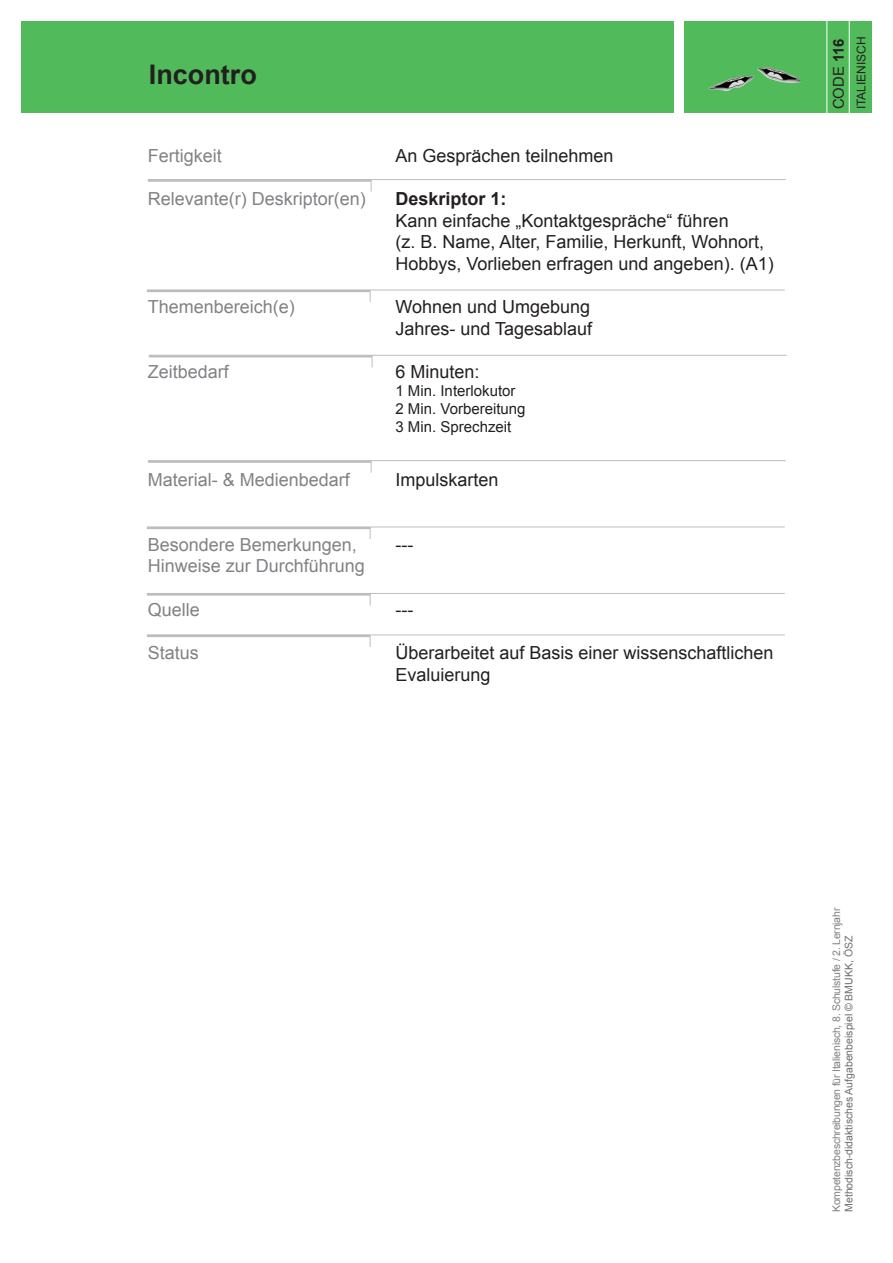
<style>
.page{position:relative;width:893px;height:1263px;background:#fff}
.page>*{position:absolute;margin:0;border:0;box-sizing:border-box;transform-origin:0 0}
.t1{font:700 27px "Arial";color:#231f20}
.t2{font:18px/21.6px "Arial";color:#231f20}
.t3{font:18px/21.6px "Arial";color:#808285}
.t4{font:700 18px "Arial";color:#231f20}
.t5{font:15px/18px "Arial";color:#231f20}
.t6{font:14.85px "Arial";color:#231f20}
.t7{font:12px "Arial";color:#231f20}
.t8{font:10.5px "Arial";letter-spacing:-.02em;color:#808285}
.t9{font:10.5px "Arial";color:#6c6d70}
.s1{font-weight:700}
</style>
<div class="page">
<div style="left:685px;top:21px;width:187px;height:92px;background:#51ba5b"></div>
<div style="left:21px;top:21px;width:652px;height:92px;background:#51ba5b"></div>
<hr style="left:849px;top:20px;width:1px;height:127px;background:#fff">
<hr style="left:826px;top:20px;width:1px;height:127px;background:#fff">
<img style="left:757px;top:67px;width:18px;height:13px">
<hr style="left:148px;top:460px;width:638px;height:1px;background:#bcbdc0">
<hr style="left:148px;top:461px;width:223px;height:2px;background:#bcbdc0">
<svg style="left:371px;top:461px;width:1px;height:12px"></svg>
<hr style="left:148px;top:179px;width:638px;height:1px;background:#bcbdc0">
<hr style="left:148px;top:179px;width:223px;height:3px;background:#bcbdc0">
<svg style="left:371px;top:180px;width:1px;height:12px"></svg>
<hr style="left:147px;top:290px;width:638px;height:1px;background:#bcbdc0">
<hr style="left:147px;top:290px;width:223px;height:2px;background:#bcbdc0">
<svg style="left:370px;top:290px;width:1px;height:12px"></svg>
<hr style="left:147px;top:527px;width:638px;height:1px;background:#bcbdc0">
<hr style="left:147px;top:527px;width:223px;height:2px;background:#bcbdc0">
<svg style="left:370px;top:527px;width:1px;height:12px"></svg>
<hr style="left:147px;top:593px;width:638px;height:1px;background:#bcbdc0">
<hr style="left:147px;top:593px;width:223px;height:3px;background:#bcbdc0">
<hr style="left:147px;top:634px;width:638px;height:1px;background:#bcbdc0">
<hr style="left:147px;top:635px;width:223px;height:2px;background:#bcbdc0">
<svg style="left:370px;top:635px;width:1px;height:12px"></svg>
<hr style="left:149px;top:355px;width:638px;height:1px;background:#bcbdc0">
<hr style="left:149px;top:355px;width:223px;height:2px;background:#bcbdc0">
<h1 class="t1" style="left:149px;top:56px;width:109px">Incontro</h1>
<p class="t3" style="left:148px;top:145px;width:76px">Fertigkeit</p>
<p class="t3" style="left:148px;top:188px;width:220px">Relevante(r) Deskriptor(en)</p>
<p class="t3" style="left:148px;top:296px;width:149px">Themenbereich(e)</p>
<p class="t3" style="left:148px;top:361px;width:83px">Zeitbedarf</p>
<p class="t3" style="left:148px;top:469px;width:204px">Material- &amp; Medienbedarf</p>
<p class="t3" style="left:148px;top:534px;width:219px">Besondere Bemerkungen,<br>Hinweise zur Durchführung</p>
<p class="t3" style="left:148px;top:599px;width:54px">Quelle</p>
<p class="t3" style="left:148px;top:642px;width:53px">Status</p>
<p class="t2" style="left:395px;top:145px;width:220px">An Gesprächen teilnehmen</p>
<p class="t4" style="left:395px;top:187px;width:113px">Deskriptor 1:</p>
<p class="t2" style="left:395px;top:210px;width:380px">Kann einfache „Kontaktgespräche“ führen<br>(z. B. Name, Alter, Familie, Herkunft, Wohnort,<br>Hobbys, Vorlieben erfragen und angeben). (A1)</p>
<p class="t2" style="left:395px;top:296px;width:198px">Wohnen und Umgebung<br>Jahres- und Tagesablauf</p>
<p class="t2" style="left:395px;top:361px;width:86px">6 Minuten:</p>
<p class="t5" style="left:395px;top:382px;width:132px">1 Min. Interlokutor<br>2 Min. Vorbereitung<br>3 Min. Sprechzeit</p>
<p class="t2" style="left:395px;top:469px;width:105px">Impulskarten</p>
<p class="t2" style="left:395px;top:534px;width:19px">---</p>
<p class="t2" style="left:395px;top:599px;width:19px">---</p>
<p class="t2" style="left:395px;top:642px;width:380px">Überarbeitet auf Basis einer wissenschaftlichen<br>Evaluierung</p>
<p class="t6" style="left:829px;top:109px;width:72px;rotate:-90deg">CODE <span class="s1">116</span></p>
<p class="t7" style="left:853px;top:109px;width:75px;rotate:-90deg">ITALIENISCH</p>
<p class="t8" style="left:829px;top:1212px;width:306px;rotate:-90deg">Kompetenzbeschreibungen für Italienisch, 8. Schulstufe / 2. Lernjahr</p>
<p class="t9" style="left:842px;top:1212px;width:278px;rotate:-90deg">Methodisch-didaktisches Aufgabenbeispiel © BMUKK, ÖSZ</p>
</div>
